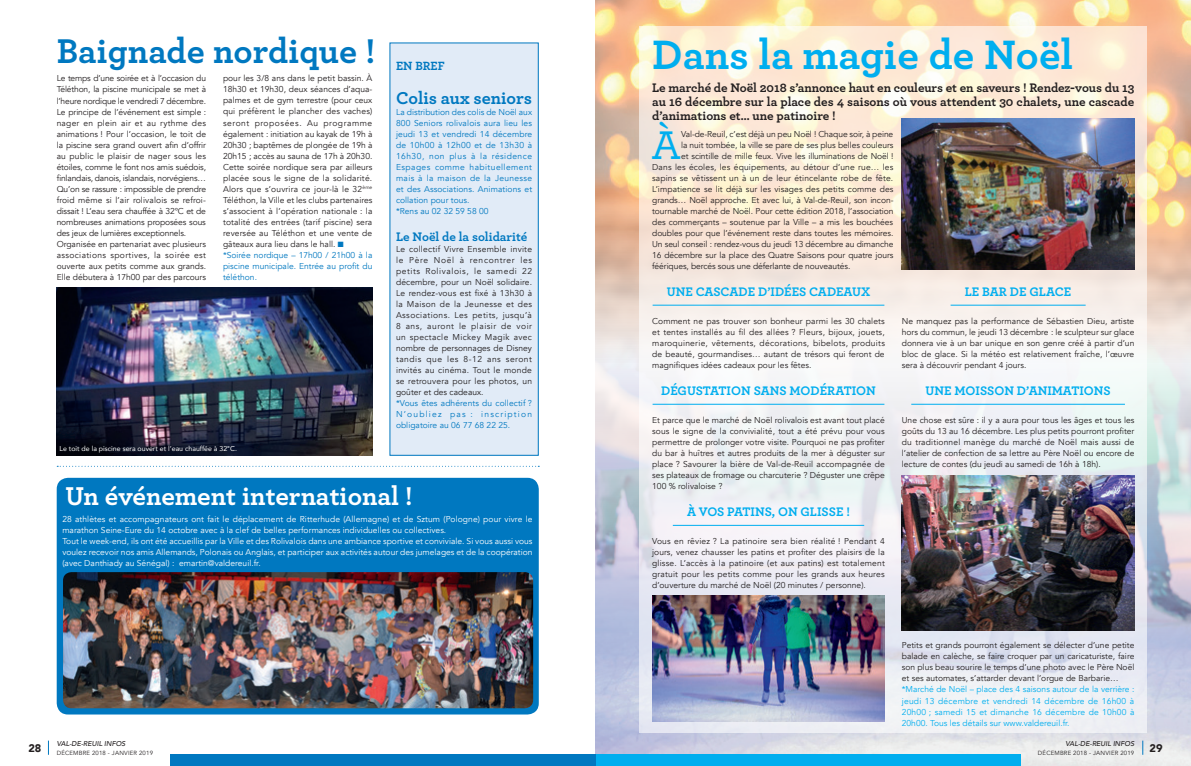
<style>
.page{position:relative;width:1191px;height:766px;background:#fff}
.page>*{position:absolute;margin:0;border:0;box-sizing:border-box;transform-origin:0 0}
.t1{font:700 43px "Archer";color:#00aeef}
.t2{font:500 41.9px "Archer";color:#00aeef}
.t3{font:700 36px "Archer";letter-spacing:.005em;color:#0078c0}
.t4{font:700 27px "Archer";color:#fff}
.t5{font:700 18px "Archer";color:#0078c0}
.t6{font:700 13px/14px "Archer";color:#231f20;text-align:justify}
.t7{font:700 13px "Archer";color:#00aeef}
.t8{font:700 13px "Archer";color:#0078c0}
.t9{font:700 12.5px "Archer";color:#0078c0}
.t10{font:900 11px "Avenir";color:#231f20}
.t11{font:8.5px/11px "Avenir";color:#231f20;text-align:justify}
.t12{font:8.5px/11px "Avenir";color:#fff}
.t13{font:8.5px/11px "Avenir";letter-spacing:.015em;color:#0078c0}
.t14{font:8.5px/11px "Avenir";color:#00aeef;text-align:justify}
.t15{font:7px "Avenir";color:#fff}
.t16{font:italic 500 7px "Avenir";color:#231f20}
.t17{font:6px "Avenir";letter-spacing:.03em;color:#231f20}
.s1{color:#0078c0}
</style>
<div class="page">
<img style="left:595px;top:392px;width:596px;height:373px">
<img style="left:595px;top:0;width:596px;height:392px">
<div style="left:595px;top:754px;width:425px;height:11px;background:#00aeef"></div>
<svg style="left:1142px;top:740px;width:1px;height:14px"></svg>
<div style="left:170px;top:754px;width:425px;height:11px;background:#0078c0"></div>
<svg style="left:48px;top:740px;width:1px;height:14px"></svg>
<svg style="left:639px;top:26px;width:508px;height:706px"></svg>
<img style="left:57px;top:288px;width:315px;height:167px">
<div style="left:57px;top:477px;width:482px;height:237px;background:#0078c0;border-radius:11px"></div>
<img style="left:63px;top:572px;width:470px;height:136px">
<div style="left:390px;top:43px;width:148px;height:412px;background:#e1ebf7"></div>
<div style="left:389px;top:42px;width:150px;height:413px;border:1px solid #0078c0"></div>
<svg style="left:57px;top:465px;width:482px;height:1px"></svg>
<hr style="left:652px;top:304px;width:232px;height:1px;background:#00aeef">
<hr style="left:652px;top:403px;width:232px;height:1px;background:#00aeef">
<hr style="left:673px;top:524px;width:191px;height:1px;background:#00aeef">
<hr style="left:950px;top:304px;width:135px;height:1px;background:#00aeef">
<hr style="left:911px;top:403px;width:214px;height:1px;background:#00aeef">
<img style="left:902px;top:475px;width:232px;height:155px">
<img style="left:902px;top:119px;width:232px;height:151px">
<img style="left:652px;top:595px;width:232px;height:126px">
<h3 class="t3" style="left:57px;top:23px;width:320px">Baignade nordique !</h3>
<h1 class="t1" style="left:652px;top:21px;width:422px">Dans la magie de Noël</h1>
<h3 class="t6" style="left:652px;top:79px;width:483px">Le marché de Noël 2018 s’annonce haut en couleurs et en saveurs ! Rendez-vous du 13 au 16 décembre sur la place des 4 saisons où vous attendent 30 chalets, une cascade d’animations et… une patinoire !</h3>
<h2 class="t2" style="left:651px;top:114px;width:31px">À</h2>
<p class="t11" style="left:681px;top:128px;width:214px">Val-de-Reuil, c’est déjà un peu Noël ! Chaque soir, à peine</p>
<h3 class="t9" style="left:396px;top:56px;width:50px">EN BREF</h3>
<h3 class="t5" style="left:396px;top:83px;width:137px">Colis aux seniors</h3>
<p class="t13" style="left:396px;top:106px;width:138px">La distribution des colis de Noël aux<br>800 Seniors rolivalois aura lieu les jeudi 13 et vendredi 14 décembre de 10h00 à 12h00 et de 13h30 à<br>16h30, non plus à la résidence<br>Espages comme habituellement mais à la maison de la Jeunesse et des Associations. Animations et collation pour tous.<br>*Rens au 02 32 59 58 00</p>
<h3 class="t8" style="left:396px;top:226px;width:133px">Le Noël de la solidarité</h3>
<p class="t11" style="left:396px;top:244px;width:138px">Le collectif Vivre Ensemble invite le Père Noël à rencontrer les petits Rolivalois, le samedi 22 décembre, pour un Noël solidaire.<br>Le rendez-vous est fixé à 13h30 à la Maison de la Jeunesse et des Associations. Les petits, jusqu’à 8 ans, auront le plaisir de voir un spectacle Mickey Magik avec nombre de personnages de Disney tandis que les 8-12 ans seront invités au cinéma. Tout le monde se retrouvera pour les photos, un goûter et des cadeaux.</p>
<p class="t13" style="left:396px;top:398px;width:137px;text-align:justify">*Vous êtes adhérents du collectif ?<br>N’oubliez pas : inscription obligatoire au 06 77 68 22 25.</p>
<p class="t11" style="left:57px;top:73px;width:151px;text-align:left">Le temps d’une soirée et à l’occasion du Téléthon, la piscine municipale se met à l’heure nordique le vendredi 7 décembre.<br>Le principe de l’événement est simple : nager en plein air et au rythme des animations ! Pour l’occasion, le toit de la piscine sera grand ouvert afin d’offrir au public le plaisir de nager sous les étoiles, comme le font nos amis suédois, finlandais, danois, islandais, norvégiens… Qu’on se rassure : impossible de prendre froid même si l’air rolivalois se refroi&shy;dissait ! L’eau sera chauffée à 32°C et de nombreuses animations proposées sous des jeux de lumières exceptionnels.<br>Organisée en partenariat avec plusieurs associations sportives, la soirée est ouverte aux petits comme aux grands.<br>Elle débutera à 17h00 par des parcours</p>
<p class="t11" style="left:223px;top:73px;width:151px;text-align:left">pour les 3/8 ans dans le petit bassin. À 18h30 et 19h30, deux séances d’aqua&shy;palmes et de gym terrestre (pour ceux qui préfèrent le plancher des vaches) seront proposées. Au programme également : initiation au kayak de 19h à 20h30 ; baptêmes de plongée de 19h à 20h15 ; accès au sauna de 17h à 20h30.<br>Cette soirée nordique sera par ailleurs placée sous le signe de la solidarité.<br>Alors que s’ouvrira ce jour-là le 32<sup>ème </sup>Téléthon, la Ville et les clubs partenaires s’associent à l’opération nationale : la totalité des entrées (tarif piscine) sera reversée au Téléthon et une vente de gâteaux aura lieu dans le hall. <span class="s1">■ *Soirée nordique – 17h00 / 21h00 à la piscine municipale. Entrée au profit du téléthon.</span></p>
<p class="t11" style="left:681px;top:139px;width:214px">la nuit tombée, la ville se pare de ses plus belles couleurs</p>
<p class="t11" style="left:681px;top:150px;width:214px">et scintille de mille feux. Vive les illuminations de Noël !</p>
<p class="t11" style="left:652px;top:161px;width:243px">Dans les écoles, les équipements, au détour d’une rue… les</p>
<p class="t11" style="left:652px;top:172px;width:243px">sapins se vêtissent un à un de leur étincelante robe de fête.</p>
<p class="t11" style="left:652px;top:183px;width:243px">L’impatience se lit déjà sur les visages des petits comme des</p>
<p class="t11" style="left:652px;top:194px;width:243px">grands… Noël approche. Et avec lui, à Val-de-Reuil, son incon-</p>
<p class="t11" style="left:652px;top:205px;width:243px">tournable marché de Noël. Pour cette édition 2018, l’association</p>
<p class="t11" style="left:652px;top:216px;width:242px">des commerçants – soutenue par la Ville – a mis les bouchées</p>
<p class="t11" style="left:652px;top:227px;width:243px">doubles pour que l’événement reste dans toutes les mémoires.</p>
<p class="t11" style="left:652px;top:238px;width:243px">Un seul conseil : rendez-vous du jeudi 13 décembre au dimanche</p>
<p class="t11" style="left:652px;top:249px;width:243px">16 décembre sur la place des Quatre Saisons pour quatre jours</p>
<p class="t11" style="left:652px;top:260px;width:200px">féériques, bercés sous une déferlante de nouveautés.</p>
<h3 class="t7" style="left:667px;top:281px;width:205px">UNE CASCADE D’IDÉES CADEAUX</h3>
<p class="t11" style="left:652px;top:315px;width:234px">Comment ne pas trouver son bonheur parmi les 30 chalets et tentes installés au fil des allées ? Fleurs, bijoux, jouets, maroquinerie, vêtements, décorations, bibelots, produits de beauté, gourmandises… autant de trésors qui feront de magnifiques idées cadeaux pour les fêtes.</p>
<h3 class="t7" style="left:661px;top:380px;width:216px">DÉGUSTATION SANS MODÉRATION</h3>
<p class="t11" style="left:652px;top:414px;width:234px">Et parce que le marché de Noël rolivalois est avant tout placé sous le signe de la convivialité, tout a été prévu pour vous permettre de prolonger votre visite. Pourquoi ne pas profiter du bar à huîtres et autres produits de la mer à déguster sur place ? Savourer la bière de Val-de-Reuil accompagnée de ses plateaux de fromage ou charcuterie ? Déguster une crêpe 100 % rolivaloise ?</p>
<h3 class="t7" style="left:687px;top:501px;width:164px">À VOS PATINS, ON GLISSE !</h3>
<p class="t11" style="left:652px;top:535px;width:234px">Vous en rêviez ? La patinoire sera bien réalité ! Pendant 4 jours, venez chausser les patins et profiter des plaisirs de la glisse. L’accès à la patinoire (et aux patins) est totalement gratuit pour les petits comme pour les grands aux heures d’ouverture du marché de Noël (20 minutes / personne).</p>
<h3 class="t7" style="left:964px;top:281px;width:108px">LE BAR DE GLACE</h3>
<p class="t11" style="left:901px;top:315px;width:234px">Ne manquez pas la performance de Sébastien Dieu, artiste hors du commun, le jeudi 13 décembre : le sculpteur sur glace donnera vie à un bar unique en son genre créé à partir d’un bloc de glace. Si la météo est relativement fraîche, l’œuvre sera à découvrir pendant 4 jours.</p>
<h3 class="t7" style="left:925px;top:380px;width:187px">UNE MOISSON D’ANIMATIONS</h3>
<p class="t11" style="left:901px;top:414px;width:234px">Une chose est sûre : il y a aura pour tous les âges et tous les goûts du 13 au 16 décembre. Les plus petits pourront profiter du traditionnel manège du marché de Noël mais aussi de l’atelier de confection de sa lettre au Père Noël ou encore de lecture de contes (du jeudi au samedi de 16h à 18h).</p>
<p class="t15" style="left:60px;top:443px;width:179px">Le toit de la piscine sera ouvert et l’eau chauffée à 32°C.</p>
<h3 class="t4" style="left:65px;top:475px;width:349px">Un événement international !</h3>
<p class="t12" style="left:62px;top:513px;width:472px">28 athlètes et accompagnateurs ont fait le déplacement de Ritterhude (Allemagne) et de Sztum (Pologne) pour vivre le marathon Seine-Eure du 14 octobre avec à la clef de belles performances individuelles ou collectives.<br>Tout le week-end, ils ont été accueillis par la Ville et des Rolivalois dans une ambiance sportive et conviviale. Si vous aussi vous voulez recevoir nos amis Allemands, Polonais ou Anglais, et participer aux activités autour des jumelages et de la coopération (avec Danthiady au Sénégal) : emartin@valdereuil.fr.</p>
<p class="t10" style="left:28px;top:738px;width:15px">28</p>
<p class="t16" style="left:57px;top:739px;width:70px">VAL-DE-REUIL INFOS</p>
<p class="t17" style="left:57px;top:748px;width:98px">DÉCEMBRE 2018 - JANVIER 2019</p>
<p class="t11" style="left:901px;top:640px;width:234px">Petits et grands pourront également se délecter d’une petite balade en calèche, se faire croquer par un caricaturiste, faire son plus beau sourire le temps d’une photo avec le Père Noël et ses automates, s’attarder devant l’orgue de Barbarie…</p>
<p class="t14" style="left:901px;top:684px;width:234px">*Marché de Noël – place des 4 saisons autour de la verrière : jeudi 13 décembre et vendredi 14 décembre de 16h00 à 20h00 ; samedi 15 et dimanche 16 décembre de 10h00 à 20h00. Tous les détails sur www.valdereuil.fr.</p>
<p class="t16" style="left:1065px;top:739px;width:70px">VAL-DE-REUIL INFOS</p>
<p class="t17" style="left:1038px;top:748px;width:98px">DÉCEMBRE 2018 - JANVIER 2019</p>
<p class="t10" style="left:1149px;top:738px;width:15px">29</p>
</div>
